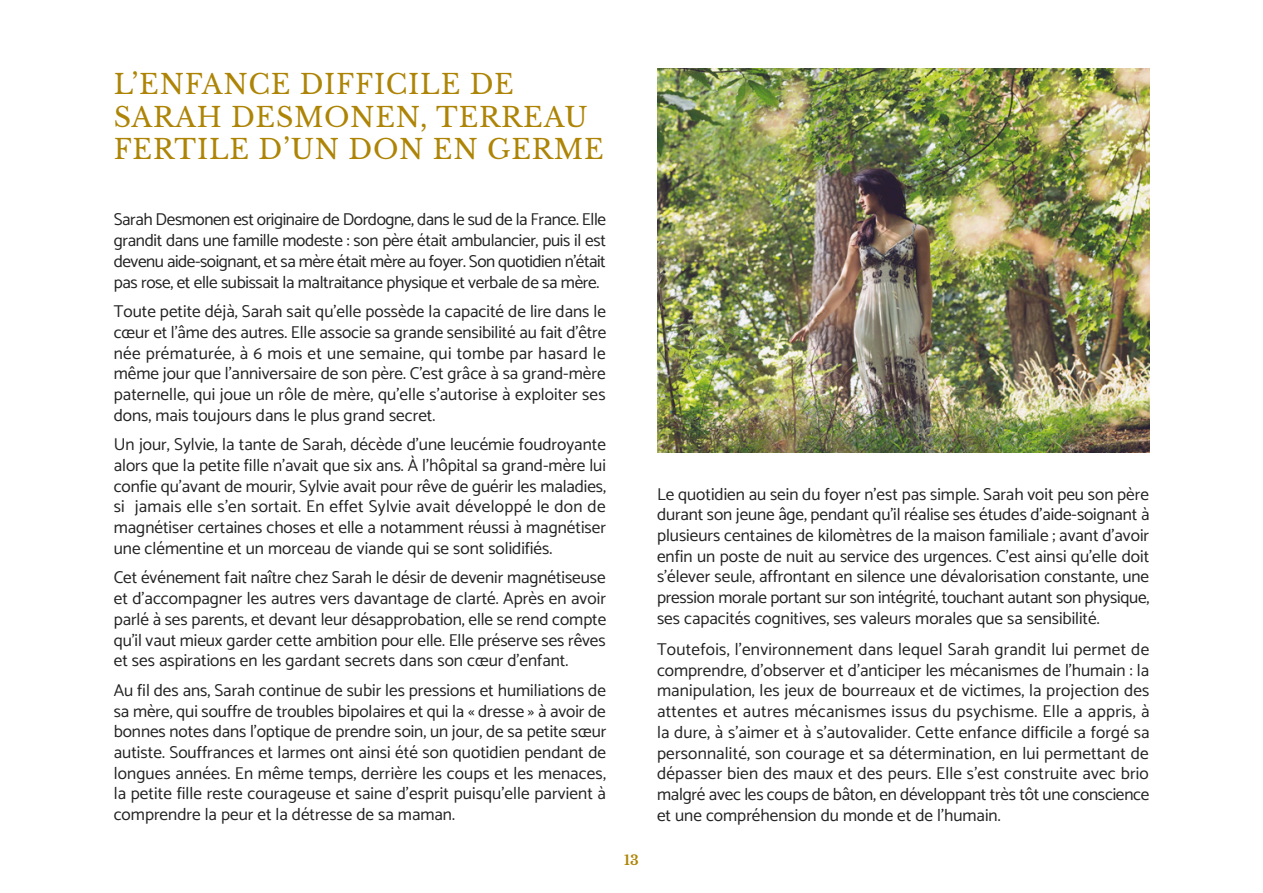
<style>
.page{position:relative;width:1263px;height:893px;background:#fff}
.page>*{position:absolute;margin:0;border:0;box-sizing:border-box;transform-origin:0 0}
.Pages_-_Titre_1{font:27px/32.4px "Libre Baskerville";letter-spacing:.03em;color:#ad8405}
.Pages_-_Paragraphe{font:17.25px/20.7px "Catamaran";color:#222;text-align:justify}
.t1{font:700 13.5px "Libre Baskerville";color:#ad8405}
</style>
<div class="page">
<img style="left:657px;top:68px;width:492px;height:384px">
<p class="Pages_-_Titre_1" style="left:114px;top:68px;width:491px">L’ENFANCE DIFFICILE DE<br>SARAH DESMONEN, TERREAU<br>FERTILE D’UN DON EN GERME</p>
<p class="Pages_-_Paragraphe" style="left:114px;top:209px;width:494px">Sarah Desmonen est originaire de Dordogne, dans le sud de la France. Elle grandit dans une famille modeste : son père était ambulancier, puis il est devenu aide-soignant, et sa mère était mère au foyer. Son quotidien n’était pas rose, et elle subissait la maltraitance physique et verbale de sa mère.</p>
<p class="Pages_-_Paragraphe" style="left:114px;top:301px;width:494px">Toute petite déjà, Sarah sait qu’elle possède la capacité de lire dans le cœur et l’âme des autres. Elle associe sa grande sensibilité au fait d’être née prématurée, à 6 mois et une semaine, qui tombe par hasard le même jour que l’anniversaire de son père. C’est grâce à sa grand-mère paternelle, qui joue un rôle de mère, qu’elle s’autorise à exploiter ses dons, mais toujours dans le plus grand secret.</p>
<p class="Pages_-_Paragraphe" style="left:114px;top:434px;width:494px">Un jour, Sylvie, la tante de Sarah, décède d’une leucémie foudroyante alors que la petite fille n’avait que six ans. À l’hôpital sa grand-mère lui confie qu’avant de mourir, Sylvie avait pour rêve de guérir les maladies, si jamais elle s’en sortait. En effet Sylvie avait développé le don de magnétiser certaines choses et elle a notamment réussi à magnétiser une clémentine et un morceau de viande qui se sont solidifiés.</p>
<p class="Pages_-_Paragraphe" style="left:114px;top:567px;width:494px">Cet événement fait naître chez Sarah le désir de devenir magnétiseuse et d’accompagner les autres vers davantage de clarté. Après en avoir parlé à ses parents, et devant leur désapprobation, elle se rend compte qu’il vaut mieux garder cette ambition pour elle. Elle préserve ses rêves et ses aspirations en les gardant secrets dans son cœur d’enfant.</p>
<p class="Pages_-_Paragraphe" style="left:114px;top:679px;width:494px">Au fil des ans, Sarah continue de subir les pressions et humiliations de sa mère, qui souffre de troubles bipolaires et qui la « dresse » à avoir de bonnes notes dans l’optique de prendre soin, un jour, de sa petite sœur autiste. Souffrances et larmes ont ainsi été son quotidien pendant de longues années. En même temps, derrière les coups et les menaces, la petite fille reste courageuse et saine d’esprit puisqu’elle parvient à comprendre la peur et la détresse de sa maman.</p>
<p class="t1" style="left:624px;top:852px;width:16px">13</p>
<p class="Pages_-_Paragraphe" style="left:657px;top:483px;width:494px">Le quotidien au sein du foyer n’est pas simple. Sarah voit peu son père durant son jeune âge, pendant qu’il réalise ses études d’aide-soignant à plusieurs centaines de kilomètres de la maison familiale ; avant d’avoir enfin un poste de nuit au service des urgences. C’est ainsi qu’elle doit s’élever seule, affrontant en silence une dévalorisation constante, une pression morale portant sur son intégrité, touchant autant son physique, ses capacités cognitives, ses valeurs morales que sa sensibilité.</p>
<p class="Pages_-_Paragraphe" style="left:657px;top:638px;width:494px">Toutefois, l’environnement dans lequel Sarah grandit lui permet de comprendre, d’observer et d’anticiper les mécanismes de l’humain : la manipulation, les jeux de bourreaux et de victimes, la projection des attentes et autres mécanismes issus du psychisme. Elle a appris, à la dure, à s’aimer et à s’autovalider. Cette enfance difficile a forgé sa personnalité, son courage et sa détermination, en lui permettant de dépasser bien des maux et des peurs. Elle s’est construite avec brio malgré avec les coups de bâton, en développant très tôt une conscience et une compréhension du monde et de l’humain.</p>
</div>
